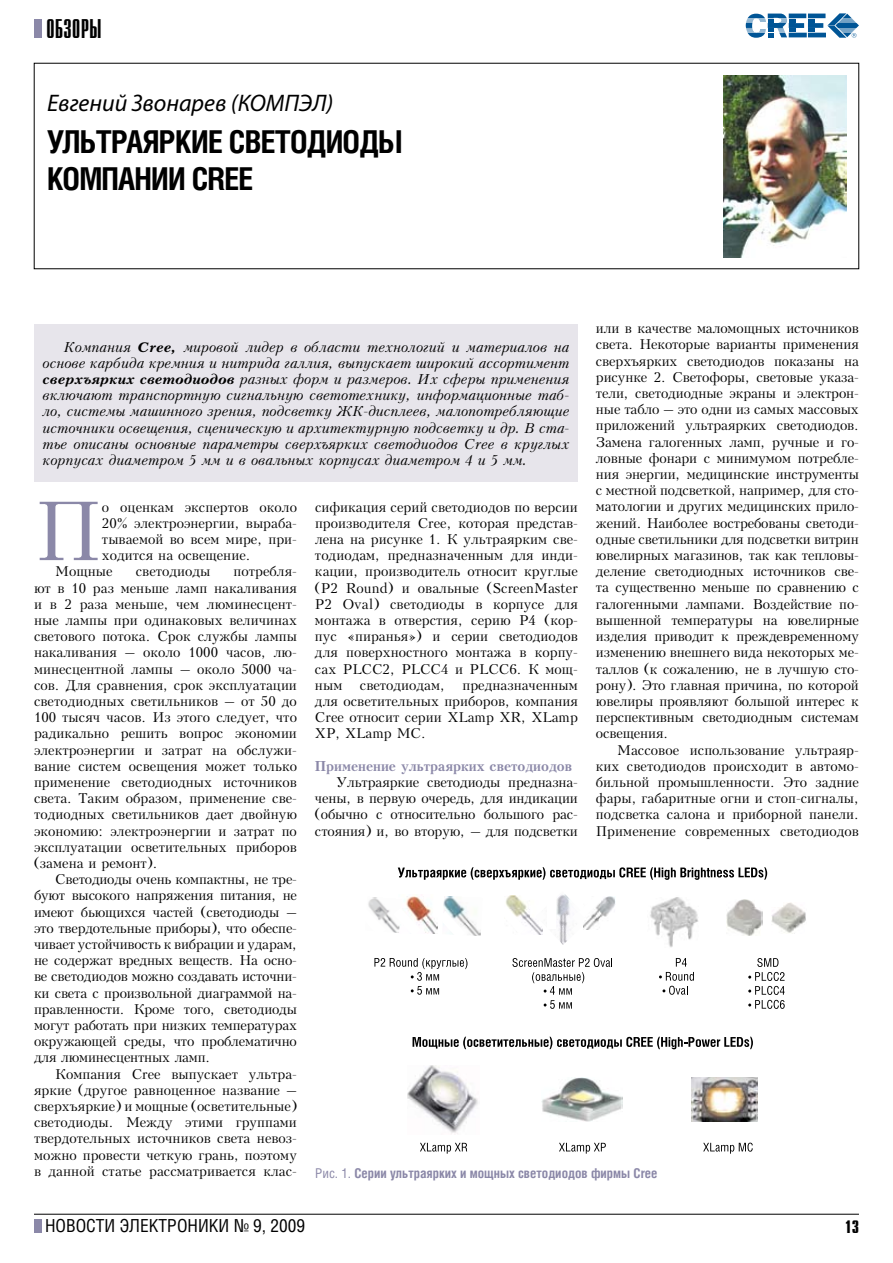
<style>
.page{position:relative;width:893px;height:1263px;background:#fff}
.page>*{position:absolute;margin:0;border:0;box-sizing:border-box;transform-origin:0 0}
.t1{font:80.7px "Kudryashev";color:#8b88a8}
.t2{font:700 31.5px/37.5px "Helios Cond";letter-spacing:-.025em;color:#000}
.t3{font:27px "Compact C";color:#000}
.t4{font:italic 24px "Myriad Pro";color:#000}
.t5{font:18px "Helios Cond";color:#000}
.t6{font:700 18px "Compact C";color:#000}
.t7{font:13.5px/16.2px "Kudryashev";color:#000;text-align:justify}
.t8{font:italic 13.5px/16.2px "Kudryashev";color:#000;text-align:justify}
.t9{font:700 13.5px "Helios Cond";color:#8b88a8}
.t10{font:700 13.5px "Kudryashev";color:#8b88a8}
.s1{font-weight:700}
.s2{font-weight:400}
</style>
<div class="page">
<div style="left:34px;top:1219px;width:8px;height:13px;background:#8b88a8"></div>
<div style="left:34px;top:20px;width:8px;height:18px;background:#8b88a8"></div>
<hr style="left:34px;top:1214px;width:825px;height:1px;background:#000">
<svg style="left:746px;top:13px;width:113px;height:25px"></svg>
<div style="left:34px;top:324px;width:544px;height:158px;background:#e7e5eb"></div>
<img style="left:724px;top:75px;width:122px;height:182px">
<svg style="left:398px;top:867px;width:369px;height:13px"></svg>
<svg style="left:413px;top:1037px;width:340px;height:12px"></svg>
<img style="left:692px;top:1077px;width:66px;height:45px">
<img style="left:407px;top:1065px;width:71px;height:69px">
<svg style="left:559px;top:1143px;width:47px;height:11px"></svg>
<svg style="left:703px;top:1142px;width:50px;height:12px"></svg>
<img style="left:542px;top:1077px;width:81px;height:45px">
<svg style="left:420px;top:1143px;width:47px;height:11px"></svg>
<img style="left:650px;top:897px;width:48px;height:50px">
<img style="left:726px;top:900px;width:37px;height:36px">
<img style="left:771px;top:902px;width:35px;height:31px">
<div style="left:755px;top:898px;width:28px;height:8px;background:#fff"></div>
<svg style="left:374px;top:958px;width:93px;height:37px"></svg>
<svg style="left:512px;top:958px;width:100px;height:51px"></svg>
<svg style="left:659px;top:958px;width:35px;height:37px"></svg>
<svg style="left:748px;top:958px;width:37px;height:51px"></svg>
<img style="left:406px;top:896px;width:32px;height:37px">
<img style="left:443px;top:896px;width:38px;height:40px">
<img style="left:368px;top:897px;width:25px;height:35px">
<svg style="left:368px;top:908px;width:18px;height:24px"></svg>
<svg style="left:443px;top:911px;width:23px;height:25px"></svg>
<svg style="left:393px;top:908px;width:28px;height:25px"></svg>
<img style="left:505px;top:895px;width:31px;height:37px">
<img style="left:536px;top:894px;width:53px;height:51px">
<img style="left:583px;top:897px;width:33px;height:32px">
<div style="left:548px;top:896px;width:8px;height:33px;background:#fff"></div>
<svg style="left:505px;top:906px;width:21px;height:26px"></svg>
<svg style="left:579px;top:894px;width:24px;height:23px"></svg>
<h3 class="t3" style="left:46px;top:16px;width:57px">ОБЗОРЫ</h3>
<h3 class="t4" style="left:47px;top:88px;width:288px">Евгений Звонарев (КОМПЭЛ)</h3>
<h2 class="t2" style="left:47px;top:122px;width:357px">УЛЬТРАЯРКИЕ СВЕТОДИОДЫ<br>КОМПАНИИ CREE</h2>
<p class="t7" style="left:596px;top:321px;width:264px">или в качестве маломощных источников света. Некоторые варианты применения сверхъярких светодиодов показаны на рисунке 2. Светофоры, световые указа&shy;тели, светодиодные экраны и электрон&shy;ные табло – это одни из самых массовых приложений ультраярких светодиодов.<br>Замена галогенных ламп, ручные и го&shy;ловные фонари с минимумом потребле&shy;ния энергии, медицинские инструменты с местной подсветкой, например, для сто&shy;матологии и других медицинских прило&shy;жений. Наиболее востребованы светоди&shy;одные светильники для подсветки витрин ювелирных магазинов, так как тепловы&shy;деление светодиодных источников све&shy;та существенно меньше по сравнению с галогенными лампами. Воздействие по&shy;вышенной температуры на ювелирные изделия приводит к преждевременному изменению внешнего вида некоторых ме&shy;таллов (к сожалению, не в лучшую сто&shy;рону). Это главная причина, по которой ювелиры проявляют большой интерес к перспективным светодиодным системам освещения.</p>
<p class="t7" style="left:596px;top:742px;width:264px;text-indent:21px">Массовое использование ультраяр&shy;ких светодиодов происходит в автомо&shy;бильной промышленности. Это задние фары, габаритные огни и стоп-сигналы, подсветка салона и приборной панели.<br>Применение современных светодиодов</p>
<p class="t8" style="left:43px;top:339px;width:528px;text-indent:21px">Компания <span class="s1">Cree,</span> мировой лидер в области технологий и материалов на основе карбида кремния и нитрида галлия, выпускает широкий ассортимент <span class="s1">сверхъярких светодиодов</span> разных форм и размеров. Их сферы применения включают транспортную сигнальную светотехнику, информационные таб&shy;ло, системы машинного зрения, подсветку ЖК-дисплеев, малопотребляющие источники освещения, сценическую и архитектурную подсветку и др. В ста&shy;тье описаны основные параметры сверхъярких светодиодов Cree в круглых корпусах диаметром 5 мм и в овальных корпусах диаметром 4 и 5 мм.</p>
<p class="t7" style="left:315px;top:499px;width:264px">сификация серий светодиодов по версии производителя Cree, которая представ&shy;лена на рисунке 1. К ультраярким све&shy;тодиодам, предназначенным для инди&shy;кации, производитель относит круглые (P2 Round) и овальные (ScreenMaster P2 Oval) светодиоды в корпусе для монтажа в отверстия, серию Р4 (кор&shy;пус «пиранья») и серии светодиодов для поверхностного монтажа в корпу&shy;сах PLCC2, PLCC4 и PLCC6. К мощ&shy;ным</p>
<h1 class="t1" style="left:34px;top:485px;width:69px">П</h1>
<p class="t7" style="left:102px;top:499px;width:196px">о оценкам экспертов около</p>
<p class="t7" style="left:102px;top:515px;width:196px">20% электроэнергии, выраба-</p>
<p class="t7" style="left:102px;top:531px;width:196px">тываемой во всем мире, при-</p>
<p class="t7" style="left:102px;top:547px;width:150px">ходится на освещение.</p>
<p class="t7" style="left:55px;top:564px;width:59px">Мощные</p>
<p class="t7" style="left:136px;top:564px;width:76px">светодиоды</p>
<p class="t7" style="left:34px;top:564px;width:264px;text-indent:200px">потребля&shy;ют в 10 раз меньше ламп накаливания и в 2 раза меньше, чем люминесцент&shy;ные лампы при одинаковых величинах светового потока. Срок службы лампы накаливания – около 1000 часов, лю&shy;минесцентной лампы – около 5000 ча&shy;сов. Для сравнения, срок эксплуатации светодиодных светильников – от 50 до 100 тысяч часов. Из этого следует, что радикально решить вопрос экономии электроэнергии и затрат на обслужи&shy;вание систем освещения может только применение светодиодных источников света. Таким образом, применение све&shy;тодиодных светильников дает двойную экономию: электроэнергии и затрат по эксплуатации осветительных приборов (замена и ремонт).</p>
<p class="t7" style="left:34px;top:871px;width:264px;text-indent:21px">Светодиоды очень компактны, не тре&shy;буют высокого напряжения питания, не имеют бьющихся частей (светодиоды – это твердотельные приборы), что обеспе&shy;чивает устойчивость к вибрации и ударам, не содержат вредных веществ. На осно&shy;ве светодиодов можно создавать источни&shy;ки света с произвольной диаграммой на&shy;правленности. Кроме того, светодиоды могут работать при низких температурах окружающей среды, что проблематично для люминесцентных ламп.</p>
<p class="t7" style="left:34px;top:1066px;width:264px;text-indent:21px">Компания Cree выпускает ультра&shy;яркие (другое равноценное название – сверхъяркие) и мощные (осветительные) светодиоды. Между этими группами твердотельных источников света невоз&shy;можно провести четкую грань, поэтому в данной статье рассматривается клас-</p>
<p class="t7" style="left:315px;top:677px;width:264px;text-indent:147px">предназначенным для осветительных приборов, компания Cree относит серии XLamp XR, XLamp XP, XLamp MC.</p>
<p class="t10" style="left:315px;top:757px;width:258px">Применение ультраярких светодиодов</p>
<p class="t7" style="left:315px;top:774px;width:264px;text-indent:21px">Ультраяркие светодиоды предназна&shy;чены, в первую очередь, для индикации (обычно с относительно большого рас&shy;стояния) и, во вторую, – для подсветки</p>
<p class="t7" style="left:360px;top:677px;width:87px">светодиодам,</p>
<p class="t9" style="left:315px;top:1165px;width:344px"><span class="s2">Рис. 1.</span> Серии ультраярких и мощных светодиодов фирмы Cree</p>
<h3 class="t5" style="left:45px;top:1215px;width:262px">НОВОСТИ ЭЛЕКТРОНИКИ № 9, 2009</h3>
<h3 class="t6" style="left:844px;top:1218px;width:16px">13</h3>
</div>
